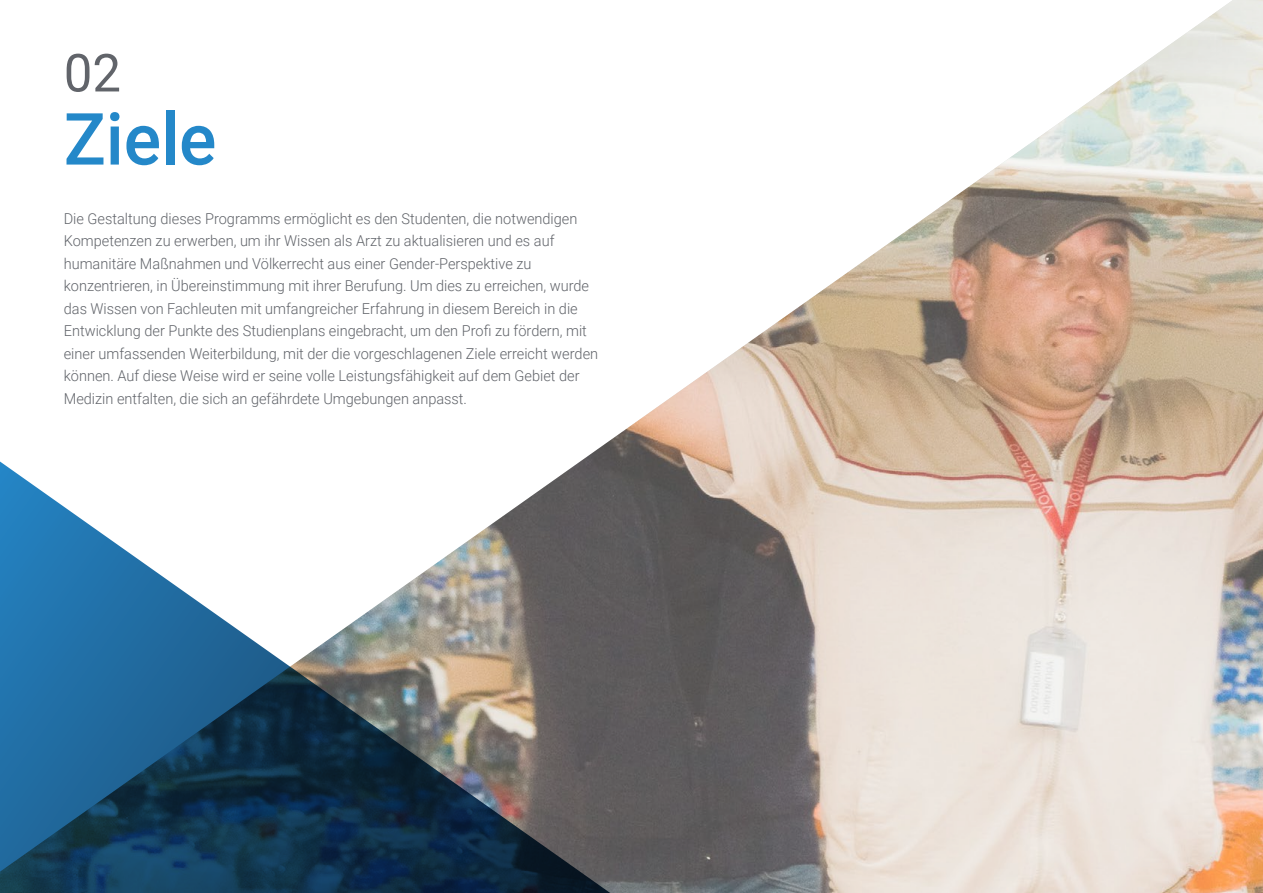
<style>
.page{position:relative;width:1263px;height:893px;background:#fff}
.page>*{position:absolute;margin:0;border:0;box-sizing:border-box;transform-origin:0 0}
.t1{font:500 72px "Roboto";color:#2488c9}
.t2{font:52.5px "Roboto";color:#61646a}
.t3{font:300 15px/22.5px "Roboto";color:#61646a}
</style>
<div class="page">
<img style="left:602px;top:0;width:661px;height:893px">
<svg style="left:0;top:446px;width:640px;height:447px"></svg>
<h2 class="t2" style="left:64px;top:36px;width:59px">02</h2>
<h1 class="t1" style="left:64px;top:89px;width:154px">Ziele</h1>
<p class="t3" style="left:64px;top:207px;width:536px">Die Gestaltung dieses Programms ermöglicht es den Studenten, die notwendigen Kompetenzen zu erwerben, um ihr Wissen als Arzt zu aktualisieren und es auf humanitäre Maßnahmen und Völkerrecht aus einer Gender-Perspektive zu konzentrieren, in Übereinstimmung mit ihrer Berufung. Um dies zu erreichen, wurde das Wissen von Fachleuten mit umfangreicher Erfahrung in diesem Bereich in die Entwicklung der Punkte des Studienplans eingebracht, um den Profi zu fördern, mit einer umfassenden Weiterbildung, mit der die vorgeschlagenen Ziele erreicht werden können. Auf diese Weise wird er seine volle Leistungsfähigkeit auf dem Gebiet der Medizin entfalten, die sich an gefährdete Umgebungen anpasst.</p>
</div>
